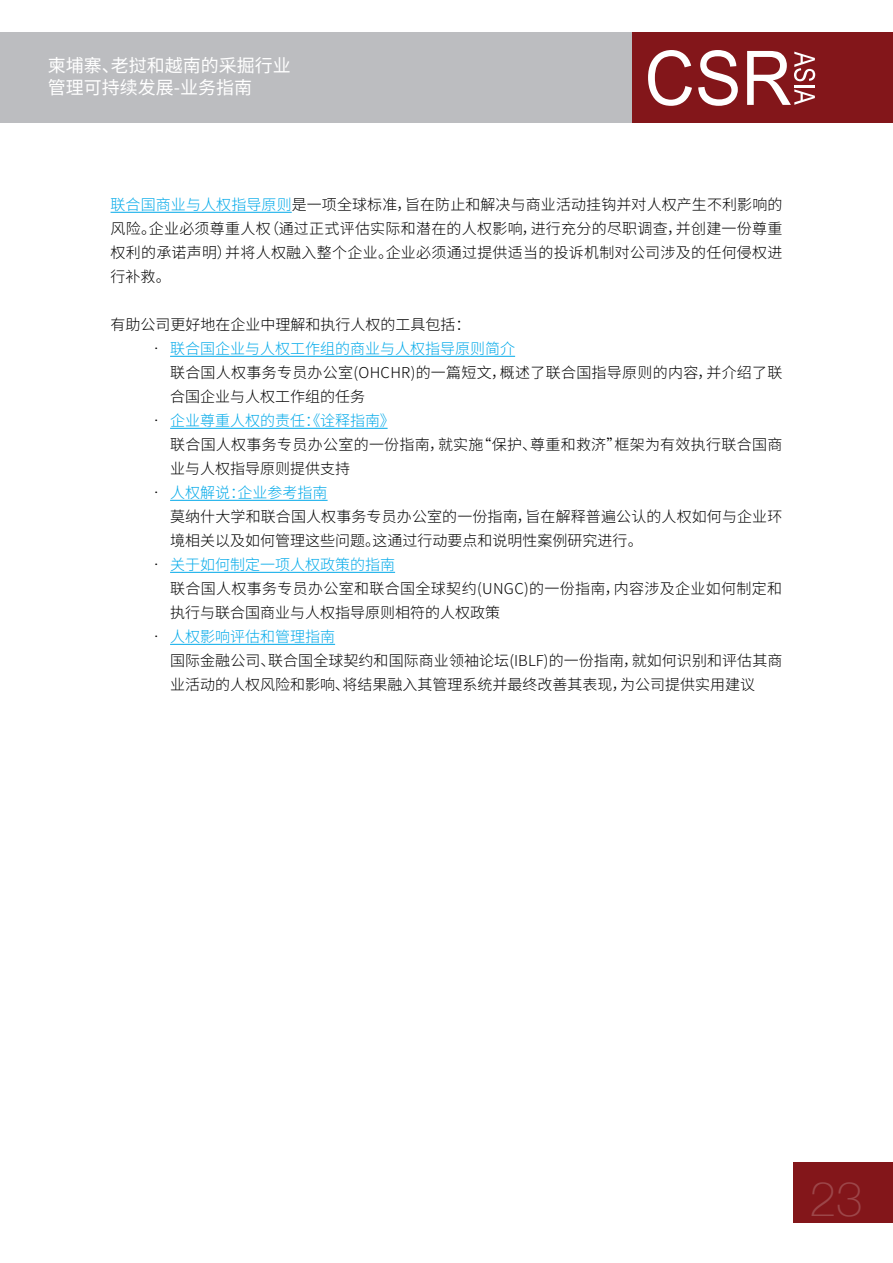
<style>
.page{position:relative;width:893px;height:1263px;background:#fff}
.page>*{position:absolute;margin:0;border:0;box-sizing:border-box;transform-origin:0 0}
.t1{font:100 48px "Helvetica Neue";color:#9c4649}
.t2{font:18px/21.6px "Noto Sans CJ Ksc";color:#fff}
.t3{font:300 15px/24px "Noto Sans CJ Ksc";letter-spacing:.005em;color:#000}
.t4{font:300 15px/24px "Noto Sans CJ Ksc";letter-spacing:.025em;color:#000}
.s1{color:#00a9e9}
</style>
<div class="page">
<div style="left:0;top:33px;width:893px;height:90px;background:#bcbdc0"></div>
<div style="left:632px;top:33px;width:261px;height:90px;background:#83161a"></div>
<svg style="left:648px;top:50px;width:44px;height:56px"></svg>
<svg style="left:698px;top:50px;width:40px;height:56px"></svg>
<svg style="left:747px;top:51px;width:68px;height:54px"></svg>
<div style="left:793px;top:1162px;width:100px;height:60px;background:#83161a"></div>
<hr style="left:111px;top:212px;width:181px;height:1px;background:#00a9e9">
<hr style="left:170px;top:356px;width:345px;height:1px;background:#00a9e9">
<hr style="left:170px;top:428px;width:218px;height:1px;background:#00a9e9">
<hr style="left:170px;top:500px;width:158px;height:1px;background:#00a9e9">
<hr style="left:170px;top:572px;width:225px;height:1px;background:#00a9e9">
<hr style="left:170px;top:644px;width:165px;height:1px;background:#00a9e9">
<p class="t2" style="left:48px;top:55px;width:245px">柬埔寨、老挝和越南的采掘行业管理可持续发展-业务指南</p>
<p class="t3" style="left:111px;top:193px;width:673px;text-align:justify"><span class="s1">联合国商业与人权指导原则</span>是一项全球标准，旨在防止和解决与商业活动挂钩并对人权产生不利影响的风险。企业必须尊重人权（通过正式评估实际和潜在的人权影响，进行充分的尽职调查，并创建一份尊重权利的承诺声明）并将人权融入整个企业。企业必须通过提供适当的投诉机制对公司涉及的任何侵权进行补救。</p>
<p class="t3" style="left:111px;top:313px;width:362px">有助公司更好地在企业中理解和执行人权的工具包括：</p>
<p class="t3" style="left:170px;top:337px;width:614px;text-indent:-21px">• <span class="s1">联合国企业与人权工作组的商业与人权指导原则简介<br></span>联合国人权事务专员办公室(OHCHR)的一篇短文，概述了联合国指导原则的内容，并介绍了联合国企业与人权工作组的任务</p>
<p class="t3" style="left:170px;top:409px;width:614px;text-indent:-21px">• <span class="s1">企业尊重人权的责任：《诠释指南》<br></span>联合国人权事务专员办公室的一份指南，就实施“保护、尊重和救济”框架为有效执行联合国商业与人权指导原则提供支持</p>
<p class="t3" style="left:170px;top:481px;width:614px;text-indent:-21px">• <span class="s1">人权解说：企业参考指南<br></span>莫纳什大学和联合国人权事务专员办公室的一份指南，旨在解释普遍公认的人权如何与企业环境相关以及如何管理这些问题。这通过行动要点和说明性案例研究进行。</p>
<p class="t4" style="left:170px;top:553px;width:614px;text-indent:-21px">• <span class="s1">关于如何制定一项人权政策的指南<br></span>联合国人权事务专员办公室和联合国全球契约(UNGC)的一份指南，内容涉及企业如何制定和执行与联合国商业与人权指导原则相符的人权政策</p>
<p class="t3" style="left:170px;top:625px;width:614px;text-indent:-21px">• <span class="s1">人权影响评估和管理指南<br></span>国际金融公司、联合国全球契约和国际商业领袖论坛(IBLF)的一份指南，就如何识别和评估其商业活动的人权风险和影响、将结果融入其管理系统并最终改善其表现，为公司提供实用建议</p>
<h1 class="t1" style="left:809px;top:1162px;width:55px">23</h1>
</div>
